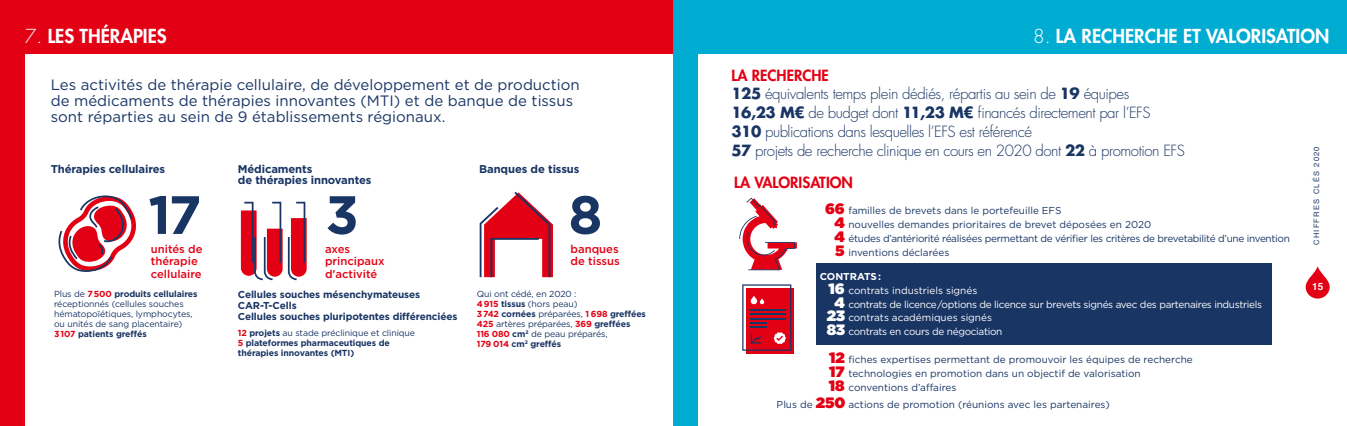
<style>
.page{position:relative;width:1347px;height:426px;background:#fff}
.page>*{position:absolute;margin:0;border:0;box-sizing:border-box;transform-origin:0 0}
.t1{font:700 53.75px "Gotham";color:#193564}
.t2{font:800 18.75px "Futura Std";color:#fff}
.t3{font:300 15px/18.8px "Futura Std";letter-spacing:-.03em;color:#193564}
.t4{font:15px/16.2px "Gotham";color:#193564}
.t5{font:800 15px "Futura Std";color:#e30014}
.t6{font:700 11.25px/11.2px "Gotham";letter-spacing:-.01em;color:#193564}
.t7{font:500 11.25px/12.5px "Gotham";color:#e30014}
.t8{font:10px/13.8px "Gotham";letter-spacing:-.02em;color:#193564}
.t9{font:10px/13.8px "Gotham";color:#193564}
.t10{font:10px "Gotham";letter-spacing:-.03em;color:#fff}
.t11{font:700 10px/11.2px "Gotham";letter-spacing:-.01em;color:#193564}
.t12{font:10px "Gotham";color:#fff}
.t13{font:700 10px "Gotham";color:#fff}
.t14{font:700 10px "Helvetica";color:#fff}
.t15{font:8.75px/10px "Gotham";letter-spacing:-.01em;color:#193564}
.t16{font:700 8.75px/10px "Gotham";letter-spacing:-.01em;color:#193564}
.t17{font:7.5px "Helvetica";letter-spacing:.16em;color:#193564}
.s1{font-weight:300}
.s2{font-weight:800;color:#e30014}
.s3{font-weight:700}
.s4{font-weight:900;font-size:15px;color:#e30014}
.s5{font-weight:900;font-size:15px}
.s6{font-weight:700;color:#e30014}
.s7{color:#e30014}
.s8{font-weight:400}
</style>
<div class="page">
<div style="left:0;top:0;width:25px;height:425px;background:#e30014"></div>
<div style="left:0;top:0;width:673px;height:53px;background:#e30014"></div>
<div style="left:673px;top:0;width:25px;height:425px;background:#00acd1"></div>
<div style="left:673px;top:0;width:673px;height:53px;background:#00acd1"></div>
<svg style="left:58px;top:195px;width:78px;height:76px"></svg>
<svg style="left:241px;top:201px;width:66px;height:79px"></svg>
<svg style="left:479px;top:191px;width:74px;height:86px"></svg>
<svg style="left:739px;top:197px;width:58px;height:73px"></svg>
<div style="left:816px;top:263px;width:455px;height:81px;background:#193564"></div>
<div style="left:746px;top:287px;width:48px;height:65px;background:linear-gradient(to bottom,#e30014,#e30014)"></div>
<svg style="left:742px;top:284px;width:49px;height:66px;background:#c42b41"></svg>
<svg style="left:1305px;top:266px;width:24px;height:32px"></svg>
<h2 class="t2" style="left:25px;top:24px;width:143px"><span class="s1">7.</span> LES THÉRAPIES</h2>
<h2 class="t2" style="left:1033px;top:24px;width:298px"><span class="s1">8.</span> LA RECHERCHE ET VALORISATION</h2>
<h3 class="t4" style="left:51px;top:76px;width:530px">Les activités de thérapie cellulaire, de développement et de production de médicaments de thérapies innovantes (MTI) et de banque de tissus sont réparties au sein de 9 établissements régionaux.</h3>
<p class="t3" style="left:731px;top:66px;width:455px"><span class="s2">LA RECHERCHE<br></span><span class="s3">125</span> équivalents temps plein dédiés, répartis au sein de <span class="s3">19</span> équipes<br><span class="s3">16,23 M€</span> de budget dont <span class="s3">11,23 M€</span> financés directement par l’EFS<br><span class="s3">310</span> publications dans lesquelles l’EFS est référencé<br><span class="s3">57</span> projets de recherche clinique en cours en 2020 dont <span class="s3">22</span> à promotion EFS</p>
<h3 class="t5" style="left:734px;top:172px;width:120px">LA VALORISATION</h3>
<p class="t8" style="left:834px;top:203px;width:457px;text-indent:-9px"><span class="s4">66</span> familles de brevets dans le portefeuille EFS<br><span class="s4">4</span> nouvelles demandes prioritaires de brevet déposées en 2020<br><span class="s4">4</span> études d’antériorité réalisées permettant de vérifier les critères de brevetabilité d’une invention <span class="s4">5</span> inventions déclarées</p>
<p class="t13" style="left:819px;top:269px;width:63px">CONTRATS :</p>
<p class="t12" style="left:828px;top:283px;width:150px"><span class="s5">16</span> contrats industriels signés</p>
<p class="t10" style="left:834px;top:297px;width:429px"><span class="s5">4</span> contrats de licence /options de licence sur brevets signés avec des partenaires industriels</p>
<p class="t12" style="left:827px;top:311px;width:167px"><span class="s5">23</span> contrats académiques signés</p>
<p class="t10" style="left:827px;top:325px;width:177px"><span class="s5">83</span> contrats en cours de négociation</p>
<p class="t9" style="left:829px;top:352px;width:365px"><span class="s4">12</span> fiches expertises permettant de promouvoir les équipes de recherche<br><span class="s4">17</span> technologies en promotion dans un objectif de valorisation<br><span class="s4">18</span> conventions d’affaires</p>
<p class="t9" style="left:776px;top:397px;width:335px">Plus de <span class="s4">250</span> actions de promotion (réunions avec les partenaires)</p>
<p class="t6" style="left:51px;top:163px;width:116px">Thérapies cellulaires</p>
<p class="t6" style="left:479px;top:163px;width:102px">Banques de tissus</p>
<h1 class="t1" style="left:148px;top:179px;width:55px">17</h1>
<h1 class="t1" style="left:325px;top:179px;width:35px">3</h1>
<h1 class="t1" style="left:568px;top:179px;width:35px">8</h1>
<p class="t6" style="left:238px;top:163px;width:135px">Médicaments<br>de thérapies innovantes</p>
<p class="t7" style="left:151px;top:242px;width:53px">unités de thérapie cellulaire</p>
<p class="t7" style="left:325px;top:242px;width:61px">axes principaux d’activité</p>
<p class="t7" style="left:570px;top:242px;width:51px">banques de tissus</p>
<p class="t15" style="left:54px;top:288px;width:145px">Plus de <span class="s6">7 500</span> <span class="s3">produits cellulaires </span>réceptionnés (cellules souches hématopoïétiques, lymphocytes, ou unités de sang placentaire)<br><span class="s6">3 107</span> <span class="s3">patients greffés</span></p>
<p class="t11" style="left:238px;top:288px;width:221px">Cellules souches mésenchymateuses<br>CAR-T-Cells<br>Cellules souches pluripotentes différenciées</p>
<p class="t15" style="left:477px;top:288px;width:171px">Qui ont cédé, en 2020 :<br><span class="s6">4 915</span> <span class="s3">tissus</span> (hors peau)<br><span class="s6">3 742</span> <span class="s3">cornées</span> préparées, <span class="s6">1 698</span> <span class="s3">greffées<br></span><span class="s6">425</span> artères préparées, <span class="s6">369</span> <span class="s3">greffées<br></span><span class="s6">116 080</span> <span class="s3">cm</span><sup>2</sup> de peau préparés,<br><span class="s6">179 014</span> <span class="s3">cm</span><sup>2</sup> <span class="s3">greffés</span></p>
<p class="t16" style="left:238px;top:327px;width:179px"><span class="s7">12</span> projets <span class="s8">au stade préclinique et clinique<br></span><span class="s7">5</span> plateformes pharmaceutiques de thérapies innovantes (MTI)</p>
<p class="t17" style="left:1310px;top:244px;width:100px;rotate:-90deg">CHIFFRES CLÉS 2020</p>
<p class="t14" style="left:1312px;top:278px;width:13px">15</p>
</div>
